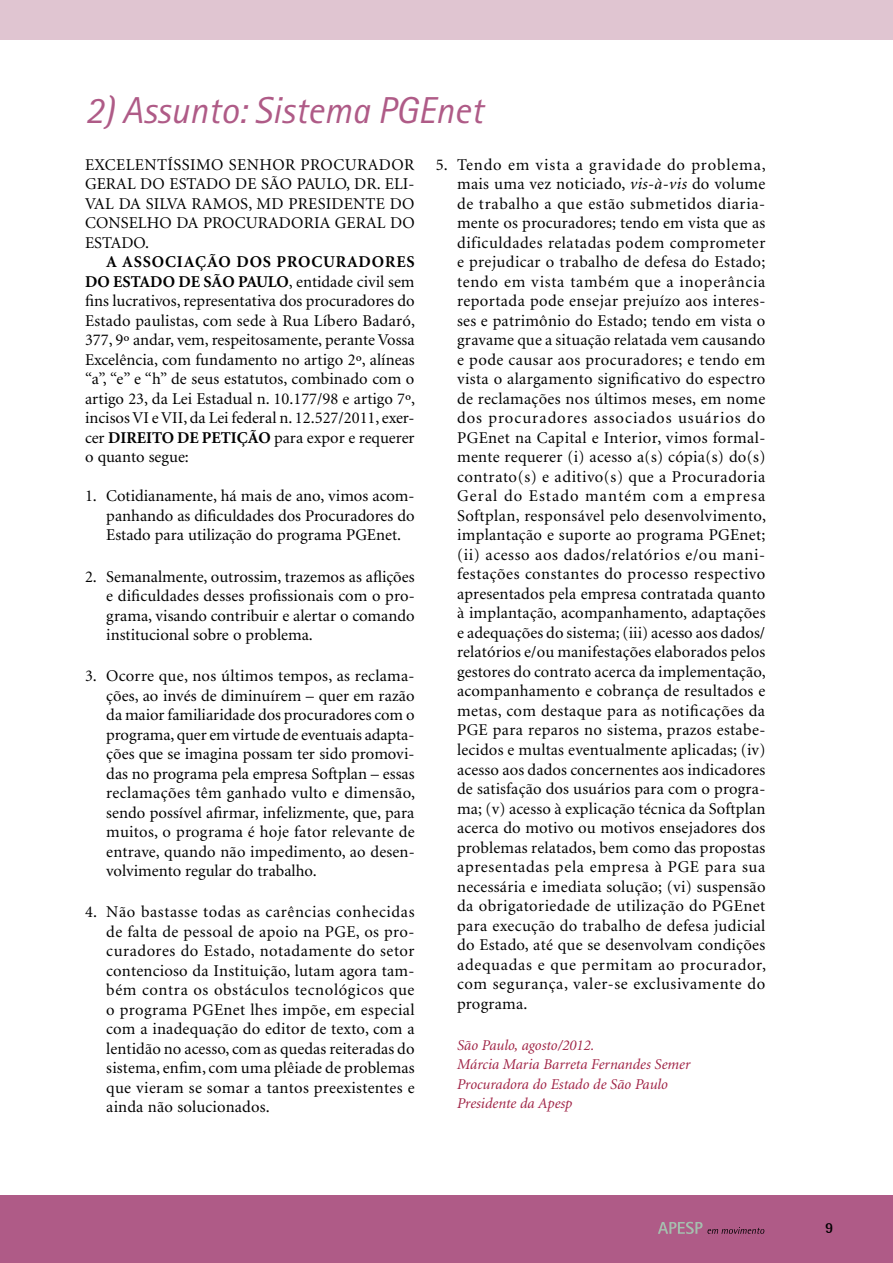
<style>
.page{position:relative;width:893px;height:1263px;background:#fff}
.page>*{position:absolute;margin:0;border:0;box-sizing:border-box;transform-origin:0 0}
.t1{font:italic 37.5px "Rotis Sans Serif Std";color:#af5b87}
.t2{font:16.5px/19.5px "Minion";letter-spacing:.005em;color:#000;text-align:justify}
.t3{font:italic 15px/19.5px "Minion";color:#9f2345}
.t4{font:700 15px "Libre Semi Sans S Si";color:#000}
.s1{font-style:italic}
.s2{font-weight:700}
</style>
<div class="page">
<div style="left:0;top:1196px;width:893px;height:67px;background:#af5b87"></div>
<div style="left:0;top:0;width:893px;height:39px;background:#e0c5d1"></div>
<svg style="left:658px;top:1222px;width:106px;height:12px"></svg>
<h1 class="t1" style="left:85px;top:89px;width:399px">2) Assunto: Sistema PGEnet</h1>
<p class="t2" style="left:457px;top:155px;width:310px;text-indent:-21px">5. Tendo em vista a gravidade do problema, mais uma vez noticiado, <span class="s1">vis-à-vis</span> do volume de trabalho a que estão submetidos diaria&shy;mente os procuradores; tendo em vista que as dificuldades relatadas podem comprometer e prejudicar o trabalho de defesa do Estado; tendo em vista também que a inoperância reportada pode ensejar prejuízo aos interes&shy;ses e patrimônio do Estado; tendo em vista o gravame que a situação relatada vem causando e pode causar aos procuradores; e tendo em vista o alargamento significativo do espectro de reclamações nos últimos meses, em nome dos procuradores associados usuários do PGEnet na Capital e Interior, vimos formal&shy;mente requerer (i) acesso a(s) cópia(s) do(s) contrato(s) e aditivo(s) que a Procuradoria Geral do Estado mantém com a empresa Softplan, responsável pelo desenvolvimento, implantação e suporte ao programa PGEnet; (ii) acesso aos dados/relatórios e/ou mani&shy;festações constantes do processo respectivo apresentados pela empresa contratada quanto à implantação, acompanhamento, adaptações e adequações do sistema; (iii) acesso aos dados/ relatórios e/ou manifestações elaborados pelos gestores do contrato acerca da implementação, acompanhamento e cobrança de resultados e metas, com destaque para as notificações da PGE para reparos no sistema, prazos estabe&shy;lecidos e multas eventualmente aplicadas; (iv) acesso aos dados concernentes aos indicadores de satisfação dos usuários para com o progra&shy;ma; (v) acesso à explicação técnica da Softplan acerca do motivo ou motivos ensejadores dos problemas relatados, bem como das propostas apresentadas pela empresa à PGE para sua necessária e imediata solução; (vi) suspensão da obrigatoriedade de utilização do PGEnet para execução do trabalho de defesa judicial do Estado, até que se desenvolvam condições adequadas e que permitam ao procurador, com segurança, valer-se exclusivamente do programa.</p>
<p class="t3" style="left:457px;top:1035px;width:235px">São Paulo, agosto/2012.<br>Márcia Maria Barreta Fernandes Semer<br>Procuradora do Estado de São Paulo<br>Presidente da Apesp</p>
<p class="t2" style="left:85px;top:155px;width:331px">EXCELENTÍSSIMO SENHOR PROCURADOR GERAL DO ESTADO DE SÃO PAULO, DR. ELI-VAL DA SILVA RAMOS, MD PRESIDENTE DO CONSELHO DA PROCURADORIA GERAL DO ESTADO.</p>
<p class="t2" style="left:85px;top:253px;width:332px;text-indent:21px"><span class="s2">A ASSOCIAÇÃO DOS PROCURADORES DO ESTADO DE SÃO PAULO</span>, entidade civil sem fins lucrativos, representativa dos procuradores do Estado paulistas, com sede à Rua Líbero Badaró, 377, 9º andar, vem, respeitosamente, perante Vossa Excelência, com fundamento no artigo 2º, alíneas “a”, “e” e “h” de seus estatutos, combinado com o artigo 23, da Lei Estadual n. 10.177/98 e artigo 7º, incisos VI e VII, da Lei federal n. 12.527/2011, exer&shy;cer <span class="s2">DIREITO DE PETIÇÃO</span> para expor e requerer o quanto segue:</p>
<p class="t2" style="left:106px;top:487px;width:310px;text-indent:-21px">1. Cotidianamente, há mais de ano, vimos acom&shy;panhando as dificuldades dos Procuradores do Estado para utilização do programa PGEnet.</p>
<p class="t2" style="left:106px;top:567px;width:310px;text-indent:-21px">2. Semanalmente, outrossim, trazemos as aflições e dificuldades desses profissionais com o pro&shy;grama, visando contribuir e alertar o comando institucional sobre o problema.</p>
<p class="t2" style="left:106px;top:667px;width:310px;text-indent:-21px">3. Ocorre que, nos últimos tempos, as reclama&shy;ções, ao invés de diminuírem – quer em razão da maior familiaridade dos procuradores com o programa, quer em virtude de eventuais adapta&shy;ções que se imagina possam ter sido promovi&shy;das no programa pela empresa Softplan – essas reclamações têm ganhado vulto e dimensão, sendo possível afirmar, infelizmente, que, para muitos, o programa é hoje fator relevante de entrave, quando não impedimento, ao desen&shy;volvimento regular do trabalho.</p>
<p class="t2" style="left:106px;top:903px;width:310px;text-indent:-21px">4. Não bastasse todas as carências conhecidas de falta de pessoal de apoio na PGE, os pro&shy;curadores do Estado, notadamente do setor contencioso da Instituição, lutam agora tam&shy;bém contra os obstáculos tecnológicos que o programa PGEnet lhes impõe, em especial com a inadequação do editor de texto, com a lentidão no acesso, com as quedas reiteradas do sistema, enfim, com uma plêiade de problemas que vieram se somar a tantos preexistentes e ainda não solucionados.</p>
<p class="t4" style="left:825px;top:1219px;width:10px">9</p>
</div>
